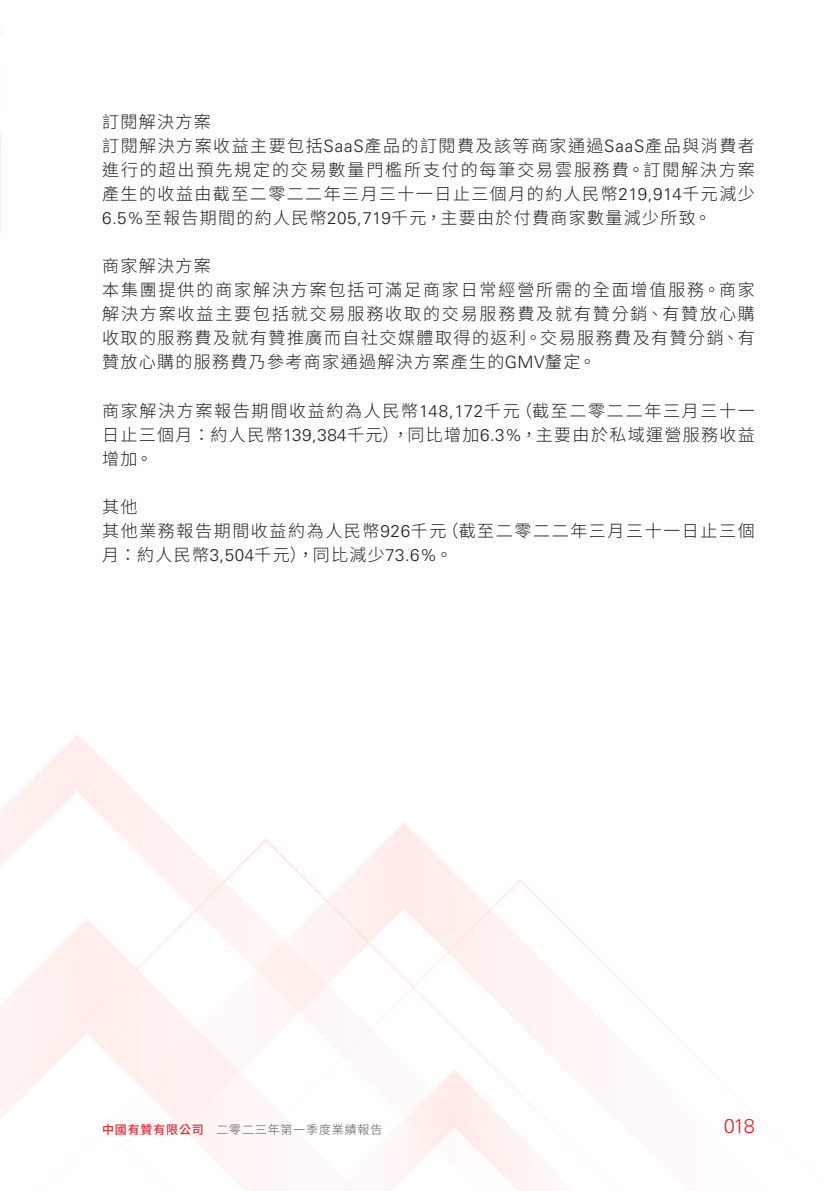
<style>
.page{position:relative;width:840px;height:1191px;background:#fff}
.page>*{position:absolute;margin:0;border:0;box-sizing:border-box;transform-origin:0 0}
.t1{font:300 20px "Univers LT Std";color:#dc272d}
.Body_Text{font:300 17px/24px "Source Han Sans TC";letter-spacing:.085em;color:#231f20;text-align:justify}
.Heading_4{font:300 17px "Source Han Sans TC";letter-spacing:.08em;color:#231f20}
.t2{font:300 12px "Source Han Sans TC";letter-spacing:.07em;color:#57585a}
.t3{font:500 12px "Source Han Sans TC";letter-spacing:.07em;color:#dc272d}
.s1{font-family:"Univers LT Std"}
</style>
<div class="page">
<img style="left:0;top:30px;width:1px;height:203px">
<p class="Heading_4" style="left:102px;top:113px;width:110px">訂閱解決方案</p>
<p class="Body_Text" style="left:102px;top:134px;width:654px">訂閱解決方案收益主要包括<span class="s1">SaaS</span>產品的訂閱費及該等商家通過<span class="s1">SaaS</span>產品與消費者進行的超出預先規定的交易數量門檻所支付的每筆交易雲服務費。訂閱解決方案產生的收益由截至二零二二年三月三十一日止三個月的約人民幣<span class="s1">219,914</span>千元減少<span class="s1">6.5%</span>至報告期間的約人民幣<span class="s1">205,719</span>千元，主要由於付費商家數量減少所致。</p>
<p class="Heading_4" style="left:102px;top:257px;width:110px">商家解決方案</p>
<p class="Body_Text" style="left:102px;top:278px;width:654px">本集團提供的商家解決方案包括可滿足商家日常經營所需的全面增值服務。商家解決方案收益主要包括就交易服務收取的交易服務費及就有贊分銷、有贊放心購收取的服務費及就有贊推廣而自社交媒體取得的返利。交易服務費及有贊分銷、有贊放心購的服務費乃參考商家通過解決方案產生的<span class="s1">GMV</span>釐定。</p>
<p class="Body_Text" style="left:514px;top:398px;width:241px">（截至二零二二年三月三十一</p>
<p class="Body_Text" style="left:102px;top:398px;width:654px;text-align:left">商家解決方案報告期間收益約為人民幣<span class="s1">148,172</span>千元<br>日止三個月：約人民幣<span class="s1">139,384</span>千元，）同比增加<span class="s1">6.3%</span>，主要由於私域運營服務收益增加。</p>
<p class="Heading_4" style="left:102px;top:497px;width:37px">其他</p>
<p class="Body_Text" style="left:441px;top:518px;width:314px">（截至二零二二年三月三十一日止三個</p>
<p class="Body_Text" style="left:102px;top:518px;width:352px">其他業務報告期間收益約為人民幣<span class="s1">926</span>千元月：約人民幣<span class="s1">3,504</span>千元，）同比減少<span class="s1">73.6%</span>。</p>
<p class="t3" style="left:102px;top:1122px;width:103px">中國有贊有限公司</p>
<p class="t2" style="left:216px;top:1122px;width:167px">二零二三年第一季度業績報告</p>
<p class="t1" style="left:723px;top:1114px;width:33px">018</p>
</div>
